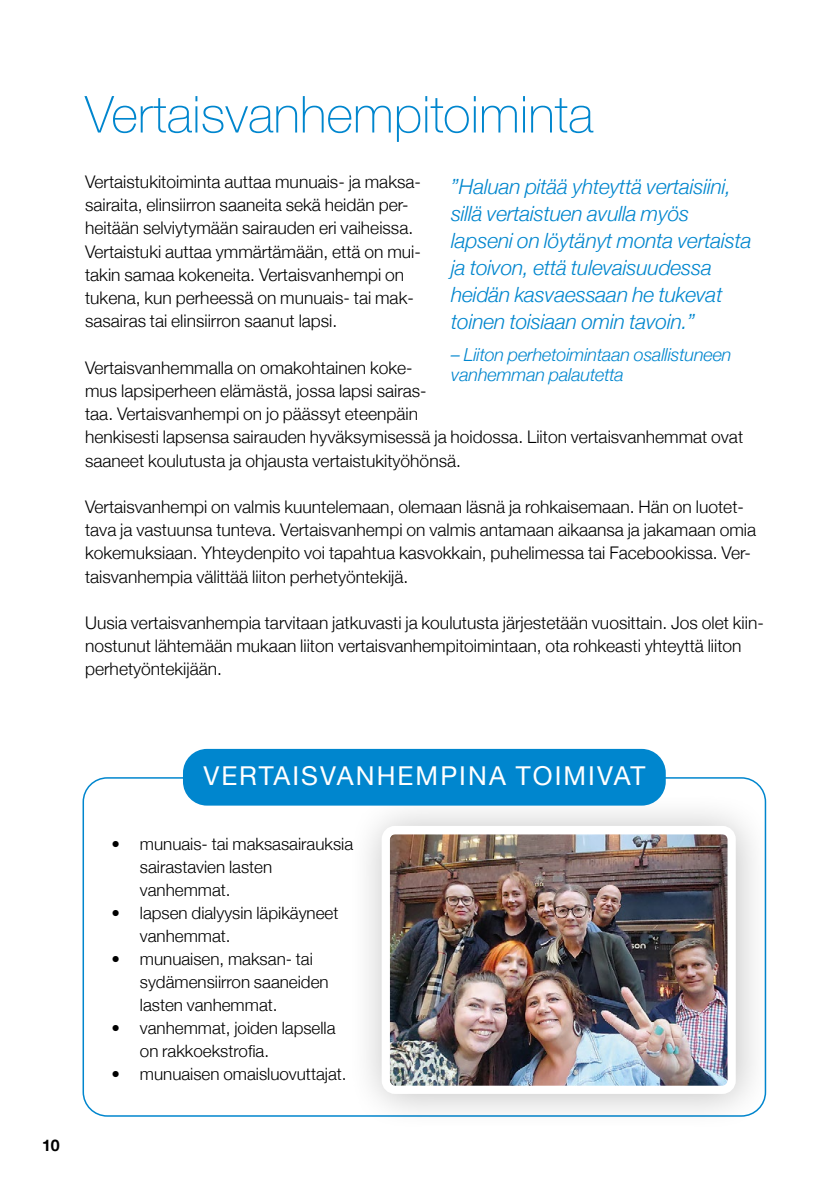
<style>
.page{position:relative;width:840px;height:1191px;background:#fff}
.page>*{position:absolute;margin:0;border:0;box-sizing:border-box;transform-origin:0 0}
.t1{font:100 51px "Helvetica Neue";color:#0086ce}
.t2{font:26px "Helvetica Neue";letter-spacing:.08em;color:#fff}
.t3{font:italic 300 21px/27px "Helvetica Neue";letter-spacing:-.01em;color:#0086ce}
.t4{font:italic 300 18px/19.4px "Helvetica Neue";letter-spacing:-.01em;color:#0086ce}
.t5{font:300 17.4px/23.2px "Helvetica Neue";color:#000}
.t6{font:300 17px/23px "Helvetica Neue";color:#000}
.t7{font:700 16px "Helvetica Neue";color:#000}
</style>
<div class="page">
<div style="left:346px;top:791px;width:427px;height:341px;background:#000;opacity:.25"></div>
<img style="left:390px;top:835px;width:336px;height:250px">
<div style="left:381px;top:826px;width:354px;height:268px;border:8px solid #fff;border-radius:9px"></div>
<div style="left:183px;top:749px;width:482px;height:56px;background:#0086ce;border-radius:24px"></div>
<h1 class="t1" style="left:85px;top:76px;width:509px">Vertaisvanhempitoiminta</h1>
<p class="t5" style="left:85px;top:169px;width:337px">Vertaistukitoiminta auttaa munuais- ja maksa&shy;sairaita, elinsiirron saaneita sekä heidän per&shy;heitään selviytymään sairauden eri vaiheissa.<br>Vertaistuki auttaa ymmärtämään, että on mui&shy;takin samaa kokeneita. Vertaisvanhempi on tukena, kun perheessä on munuais- tai mak&shy;sasairas tai elinsiirron saanut lapsi.</p>
<p class="t5" style="left:85px;top:354px;width:659px">Vertaisvanhemmalla on omakohtainen koke-<br>mus lapsiperheen elämästä, jossa lapsi sairas-<br>taa. Vertaisvanhempi on jo päässyt eteenpäin<br>henkisesti lapsensa sairauden hyväksymisessä ja hoidossa. Liiton vertaisvanhemmat ovat saaneet koulutusta ja ohjausta vertaistukityöhönsä.</p>
<p class="t5" style="left:85px;top:494px;width:672px">Vertaisvanhempi on valmis kuuntelemaan, olemaan läsnä ja rohkaisemaan. Hän on luotet&shy;tava ja vastuunsa tunteva. Vertaisvanhempi on valmis antamaan aikaansa ja jakamaan omia kokemuksiaan. Yhteydenpito voi tapahtua kasvokkain, puhelimessa tai Facebookissa. Ver&shy;taisvanhempia välittää liiton perhetyöntekijä.</p>
<p class="t5" style="left:85px;top:610px;width:679px">Uusia vertaisvanhempia tarvitaan jatkuvasti ja koulutusta järjestetään vuosittain. Jos olet kiin&shy;nostunut lähtemään mukaan liiton vertaisvanhempitoimintaan, ota rohkeasti yhteyttä liiton perhetyöntekijään.</p>
<p class="t3" style="left:451px;top:172px;width:302px">”Haluan pitää yhteyttä vertaisiini, sillä vertaistuen avulla myös lapseni on löytänyt monta vertaista ja toivon, että tulevaisuudessa heidän kasvaessaan he tukevat toinen toisiaan omin tavoin.”</p>
<p class="t4" style="left:451px;top:344px;width:282px">– Liiton perhetoimintaan osallistuneen vanhemman palautetta</p>
<p class="t7" style="left:42px;top:1133px;width:19px">10</p>
<h2 class="t2" style="left:203px;top:756px;width:443px">VERTAISVANHEMPINA TOIMIVAT</h2>
<p class="t6" style="left:140px;top:831px;width:215px;text-indent:-28px">• munuais- tai maksasairauksia sairastavien lasten vanhemmat.</p>
<p class="t6" style="left:140px;top:900px;width:200px;text-indent:-28px">• lapsen dialyysin läpikäyneet vanhemmat.</p>
<p class="t6" style="left:140px;top:946px;width:190px;text-indent:-28px">• munuaisen, maksan- tai sydämensiirron saaneiden lasten vanhemmat.</p>
<p class="t6" style="left:140px;top:1015px;width:197px;text-indent:-28px">• vanhemmat, joiden lapsella on rakkoekstrofia.</p>
<p class="t6" style="left:111px;top:1061px;width:236px">• munuaisen omaisluovuttajat.</p>
</div>
